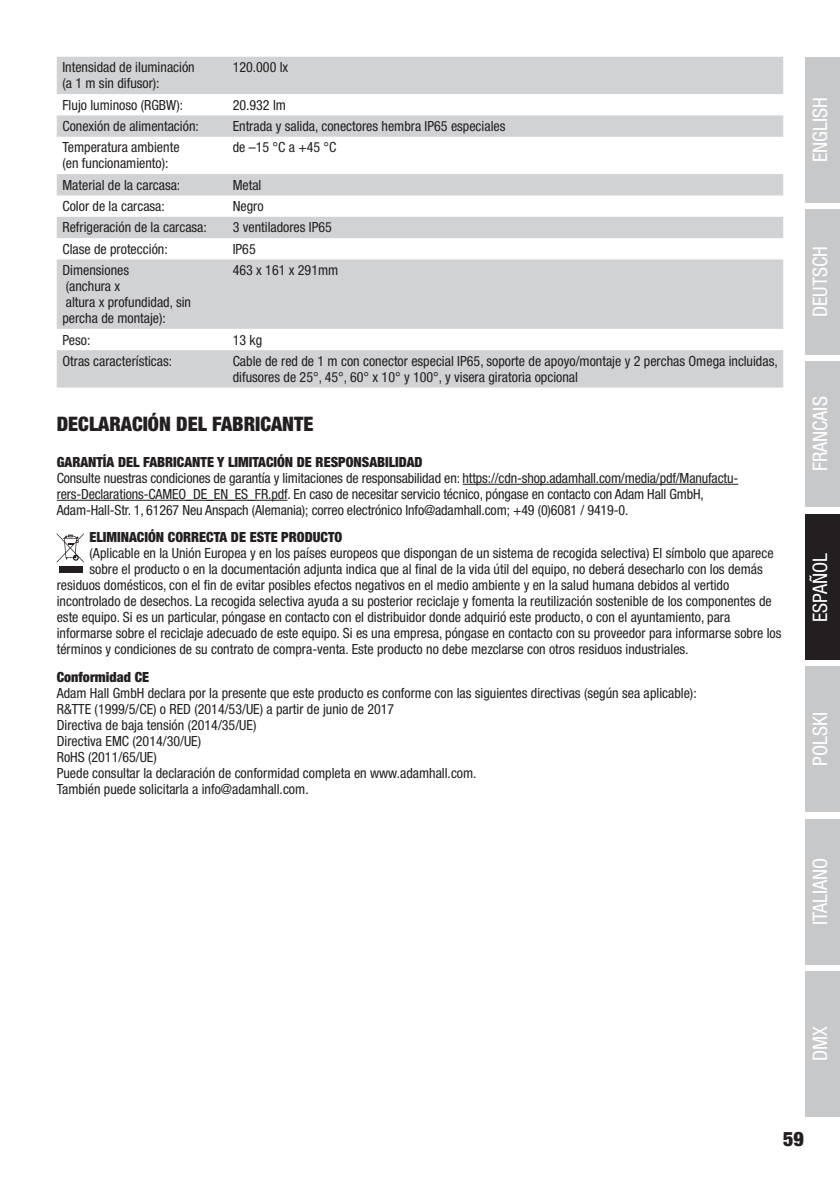
<style>
.page{position:relative;width:840px;height:1191px;background:#fff}
.page>*{position:absolute;margin:0;border:0;box-sizing:border-box;transform-origin:0 0}
.t1{font:condensed 20px "Helvetica Neue LT Std";color:#fff}
.t2{font:900 condensed 20px "Helvetica Neue LT Pro";color:#231f20}
.t3{font:900 condensed 20px "Helvetica Neue LT Std";color:#231f20}
.t4{font:condensed 14px/16px "Helvetica Neue LT Pro";color:#231f20}
.t5{font:900 condensed 14px "Helvetica Neue LT Pro";color:#231f20}
</style>
<div class="page">
<div style="left:804px;top:971px;width:35px;height:146px;background:#c7c8ca"></div>
<div style="left:804px;top:57px;width:35px;height:145px;background:#c7c8ca"></div>
<div style="left:804px;top:209px;width:35px;height:145px;background:#c7c8ca"></div>
<div style="left:804px;top:361px;width:35px;height:146px;background:#c7c8ca"></div>
<div style="left:804px;top:514px;width:35px;height:146px;background:#231f20"></div>
<div style="left:804px;top:666px;width:35px;height:146px;background:#c7c8ca"></div>
<div style="left:804px;top:819px;width:35px;height:145px;background:#c7c8ca"></div>
<svg style="left:57px;top:57px;width:725px;height:330px;fill:#d1d2d4"></svg>
<hr style="left:462px;top:484px;width:275px;height:1px;background:#231f20">
<hr style="left:57px;top:500px;width:230px;height:1px;background:#231f20">
<div style="left:59px;top:567px;width:23px;height:6px;background:#231f20"></div>
<svg style="left:57px;top:533px;width:27px;height:29px"></svg>
<p class="t4" style="left:62px;top:59px;width:134px">Intensidad de iluminación (a 1 m sin difusor):</p>
<p class="t4" style="left:232px;top:59px;width:57px">120.000 lx</p>
<p class="t4" style="left:62px;top:97px;width:122px">Flujo luminoso (RGBW):</p>
<p class="t4" style="left:232px;top:97px;width:55px">20.932 lm</p>
<p class="t4" style="left:62px;top:118px;width:138px">Conexión de alimentación:</p>
<p class="t4" style="left:232px;top:118px;width:274px">Entrada y salida, conectores hembra IP65 especiales</p>
<p class="t4" style="left:62px;top:139px;width:118px">Temperatura ambiente (en funcionamiento):</p>
<p class="t4" style="left:232px;top:139px;width:105px">de –15 °C a +45 °C</p>
<p class="t4" style="left:62px;top:177px;width:119px">Material de la carcasa:</p>
<p class="t4" style="left:232px;top:177px;width:30px">Metal</p>
<p class="t4" style="left:62px;top:198px;width:104px">Color de la carcasa:</p>
<p class="t4" style="left:232px;top:198px;width:32px">Negro</p>
<p class="t4" style="left:62px;top:219px;width:146px">Refrigeración de la carcasa:</p>
<p class="t4" style="left:232px;top:219px;width:101px">3 ventiladores IP65</p>
<p class="t4" style="left:62px;top:241px;width:107px">Clase de protección:</p>
<p class="t4" style="left:232px;top:241px;width:25px">IP65</p>
<p class="t4" style="left:62px;top:262px;width:130px">Dimensiones<br>(anchura x<br>altura x profundidad, sin percha de montaje):</p>
<p class="t4" style="left:232px;top:262px;width:107px">463 x 161 x 291mm</p>
<p class="t4" style="left:62px;top:331px;width:29px">Peso:</p>
<p class="t4" style="left:232px;top:331px;width:31px">13 kg</p>
<p class="t4" style="left:62px;top:353px;width:111px">Otras características:</p>
<p class="t4" style="left:232px;top:353px;width:546px">Cable de red de 1 m con conector especial IP65, soporte de apoyo/montaje y 2 perchas Omega incluidas, difusores de 25°, 45°, 60° x 10° y 100°, y visera giratoria opcional</p>
<h1 class="t2" style="left:57px;top:412px;width:258px">DECLARACIÓN DEL FABRICANTE</h1>
<p class="t5" style="left:57px;top:453px;width:367px">GARANTÍA DEL FABRICANTE Y LIMITACIÓN DE RESPONSABILIDAD</p>
<p class="t4" style="left:57px;top:470px;width:682px">Consulte nuestras condiciones de garantía y limitaciones de responsabilidad en: https://cdn-shop.adamhall.com/media/pdf/Manufactu&shy;rers-Declarations-CAMEO_DE_EN_ES_FR.pdf. En caso de necesitar servicio técnico, póngase en contacto con Adam Hall GmbH,<br>Adam-Hall-Str. 1, 61267 Neu Anspach (Alemania); correo electrónico Info@adamhall.com; +49 (0)6081 / 9419-0.</p>
<p class="t5" style="left:89px;top:529px;width:254px">ELIMINACIÓN CORRECTA DE ESTE PRODUCTO</p>
<p class="t4" style="left:89px;top:545px;width:685px">(Aplicable en la Unión Europea y en los países europeos que dispongan de un sistema de recogida selectiva) El símbolo que aparece</p>
<p class="t4" style="left:89px;top:561px;width:674px">sobre el producto o en la documentación adjunta indica que al final de la vida útil del equipo, no deberá desecharlo con los demás</p>
<p class="t4" style="left:57px;top:577px;width:673px">residuos domésticos, con el fin de evitar posibles efectos negativos en el medio ambiente y en la salud humana debidos al vertido</p>
<p class="t4" style="left:57px;top:593px;width:716px">incontrolado de desechos. La recogida selectiva ayuda a su posterior reciclaje y fomenta la reutilización sostenible de los componentes de</p>
<p class="t4" style="left:57px;top:609px;width:674px">este equipo. Si es un particular, póngase en contacto con el distribuidor donde adquirió este producto, o con el ayuntamiento, para</p>
<p class="t4" style="left:57px;top:625px;width:726px">informarse sobre el reciclaje adecuado de este equipo. Si es una empresa, póngase en contacto con su proveedor para informarse sobre los</p>
<p class="t4" style="left:57px;top:641px;width:633px">términos y condiciones de su contrato de compra-venta. Este producto no debe mezclarse con otros residuos industriales.</p>
<p class="t5" style="left:57px;top:668px;width:94px">Conformidad CE</p>
<p class="t4" style="left:57px;top:684px;width:641px">Adam Hall GmbH declara por la presente que este producto es conforme con las siguientes directivas (según sea aplicable):<br>R&amp;TTE (1999/5/CE) o RED (2014/53/UE) a partir de junio de 2017<br>Directiva de baja tensión (2014/35/UE)<br>Directiva EMC (2014/30/UE)<br>RoHS (2011/65/UE)<br>Puede consultar la declaración de conformidad completa en www.adamhall.com.<br>También puede solicitarla a info@adamhall.com.</p>
<h1 class="t1" style="left:807px;top:162px;width:66px;rotate:-90deg">ENGLISH</h1>
<h1 class="t1" style="left:807px;top:317px;width:73px;rotate:-90deg">DEUTSCH</h1>
<h1 class="t1" style="left:807px;top:471px;width:76px;rotate:-90deg">FRANCAIS</h1>
<h1 class="t1" style="left:808px;top:622px;width:71px;rotate:-90deg">ESPAÑOL</h1>
<h1 class="t1" style="left:808px;top:766px;width:55px;rotate:-90deg">POLSKI</h1>
<h1 class="t1" style="left:808px;top:925px;width:69px;rotate:-90deg">ITALIANO</h1>
<h1 class="t1" style="left:808px;top:1061px;width:36px;rotate:-90deg">DMX</h1>
<h1 class="t3" style="left:782px;top:1126px;width:22px">59</h1>
</div>
